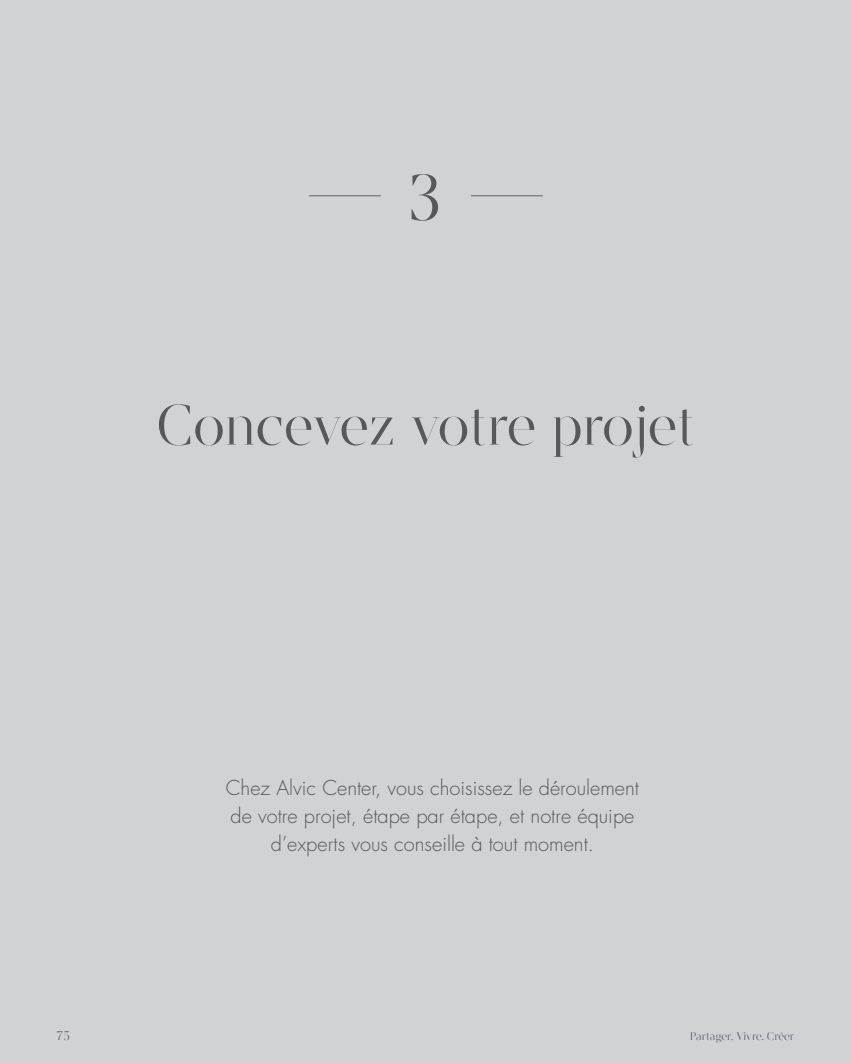
<style>
.page{position:relative;width:851px;height:1063px;background:#fff}
.page>*{position:absolute;margin:0;border:0;box-sizing:border-box;transform-origin:0 0}
.t1{font:63.62px "Argesta Hairline";color:#57585a}
.t2{font:56.25px "Argesta Hairline";color:#57585a}
.t3{font:300 20px/28.1px "Futura Std";color:#57585a;text-align:center}
.t4{font:12.5px "Argesta Hairline";color:#5b6271}
.t5{font:11.25px "Argesta Hairline";color:#5b6271}
</style>
<div class="page">
<div style="left:0;top:0;width:850px;height:1063px;background:#d1d2d4"></div>
<hr style="left:471px;top:195px;width:71px;height:1px;background:#5b6271">
<hr style="left:309px;top:195px;width:72px;height:1px;background:#5b6271">
<p class="t1" style="left:408px;top:162px;width:36px">3</p>
<p class="t2" style="left:156px;top:393px;width:540px">Concevez votre projet</p>
<p class="t4" style="left:57px;top:1028px;width:15px">75</p>
<p class="t3" style="left:226px;top:774px;width:415px">Chez Alvic Center, vous choisissez le déroulement de votre projet, étape par étape, et notre équipe d’experts vous conseille à tout moment.</p>
<p class="t5" style="left:689px;top:1030px;width:106px">Partager. Vivre. Créer</p>
</div>
